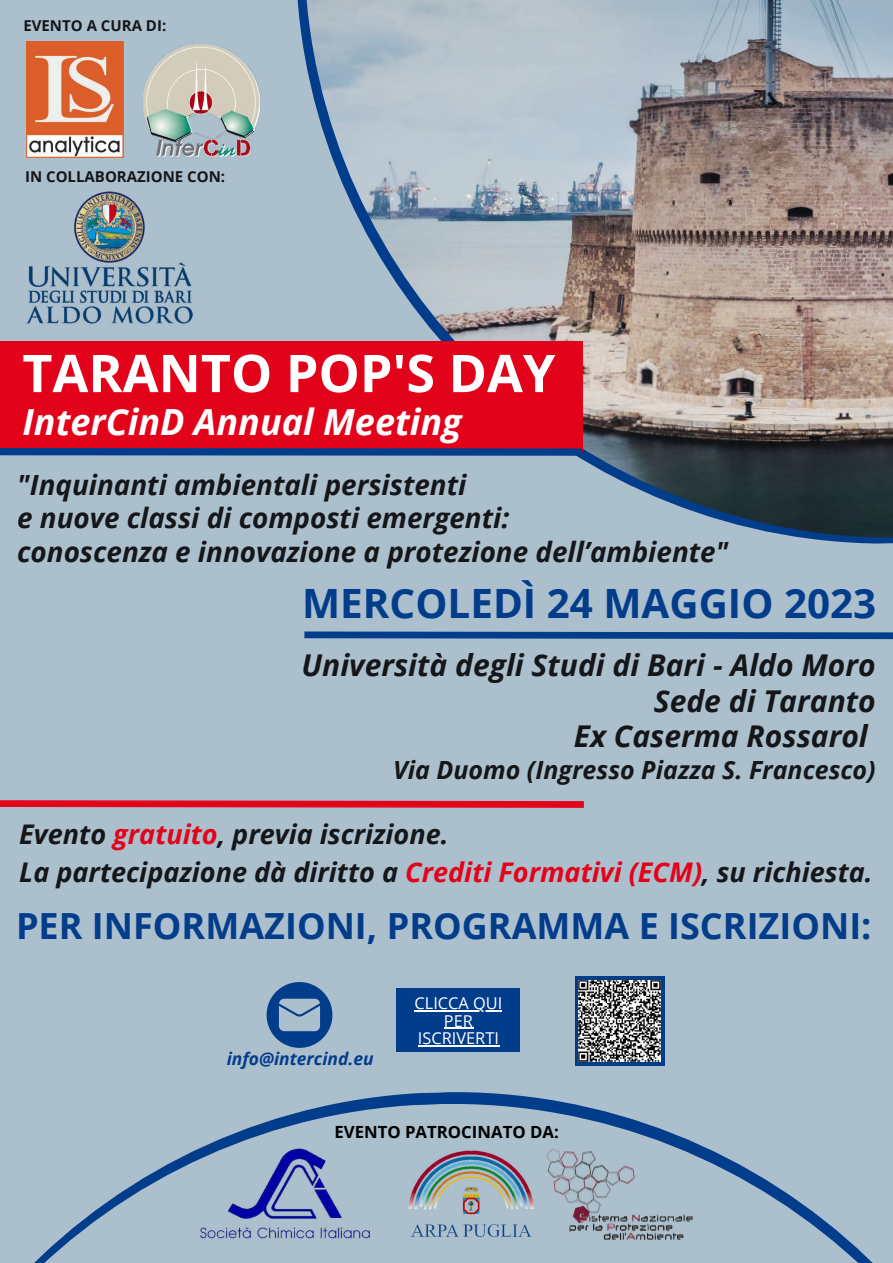
<style>
.page{position:relative;width:893px;height:1263px;background:#acbfcd}
.page>*{position:absolute;margin:0;border:0;box-sizing:border-box;transform-origin:0 0}
.t1{font:700 51.97px "Open Sans";color:#fff}
.t2{font:700 40.42px "Open Sans";color:#023d8b}
.t3{font:700 36px "Open Sans";color:#023d8b}
.t4{font:italic 700 36px "Open Sans";color:#fff}
.t5{font:italic 700 30px/35.6px "Open Sans";color:#141619;text-align:right}
.t6{font:italic 700 27.83px/33.3px "Open Sans";color:#141619}
.t7{font:italic 700 27.08px/37.7px "Open Sans";color:#141619}
.t8{font:italic 700 24.97px "Open Sans";color:#141619}
.t9{font:italic 700 17.4px "Open Sans";color:#023d8b}
.t10{font:700 16.73px "Open Sans";color:#000}
.t11{font:16.35px/17.4px "Open Sans";color:#fff;text-align:center}
.t12{font:700 15px "Open Sans";color:#141619}
.s1{color:#e2031b}
</style>
<div class="page">
<img style="left:304px;top:0;width:589px;height:544px">
<img style="left:143px;top:44px;width:117px;height:113px">
<svg style="left:0;top:800px;width:584px;height:8px;background:#d92036"></svg>
<svg style="left:34px;top:1096px;width:839px;height:167px"></svg>
<img style="left:199px;top:1146px;width:173px;height:96px">
<img style="left:402px;top:1149px;width:133px;height:90px">
<img style="left:535px;top:1149px;width:167px;height:90px">
<img style="left:26px;top:191px;width:167px;height:133px">
<img style="left:27px;top:42px;width:97px;height:116px">
<div style="left:0;top:341px;width:582px;height:111px;background:#e2031b"></div>
<svg style="left:0;top:444px;width:589px;height:15px"></svg>
<div style="left:575px;top:976px;width:89px;height:89px;background:linear-gradient(to right,#023d8b,#023d8b)"></div>
<svg style="left:266px;top:982px;width:66px;height:66px"></svg>
<div style="left:396px;top:989px;width:123px;height:63px;background:#023d8b"></div>
<svg style="left:304px;top:631px;width:589px;height:9px"></svg>
<img style="left:579px;top:980px;width:81px;height:82px">
<hr style="left:414px;top:1010px;width:88px;height:1px;background:#fff">
<svg style="left:444px;top:1028px;width:29px;height:1px"></svg>
<hr style="left:418px;top:1045px;width:81px;height:1px;background:#fff">
<p class="t12" style="left:23px;top:15px;width:144px">EVENTO A CURA DI:</p>
<p class="t12" style="left:25px;top:166px;width:202px">IN COLLABORAZIONE CON:</p>
<h1 class="t1" style="left:22px;top:337px;width:534px">TARANTO POP'S DAY</h1>
<p class="t4" style="left:22px;top:396px;width:441px">InterCinD Annual Meeting</p>
<p class="t6" style="left:17px;top:467px;width:712px">"Inquinanti ambientali persistenti<br>e nuove classi di composti emergenti:<br>conoscenza e innovazione a protezione dell’ambiente"</p>
<h2 class="t2" style="left:302px;top:574px;width:575px">MERCOLEDÌ 24 MAGGIO 2023</h2>
<p class="t5" style="left:301px;top:646px;width:575px">Università degli Studi di Bari - Aldo Moro<br>Sede di Taranto<br>Ex Caserma Rossarol</p>
<p class="t8" style="left:393px;top:752px;width:484px">Via Duomo (Ingresso Piazza S. Francesco)</p>
<p class="t7" style="left:19px;top:815px;width:855px">Evento <span class="s1">gratuito</span>, previa iscrizione.<br>La partecipazione dà diritto a <span class="s1">Crediti Formativi (ECM)</span>, su richiesta.</p>
<p class="t3" style="left:16px;top:900px;width:857px">PER INFORMAZIONI, PROGRAMMA E ISCRIZIONI:</p>
<p class="t9" style="left:227px;top:1046px;width:148px">info@intercind.eu</p>
<p class="t11" style="left:414px;top:994px;width:89px">CLICCA QUI<br>PER<br>ISCRIVERTI</p>
<p class="t10" style="left:334px;top:1120px;width:226px">EVENTO PATROCINATO DA:</p>
</div>
